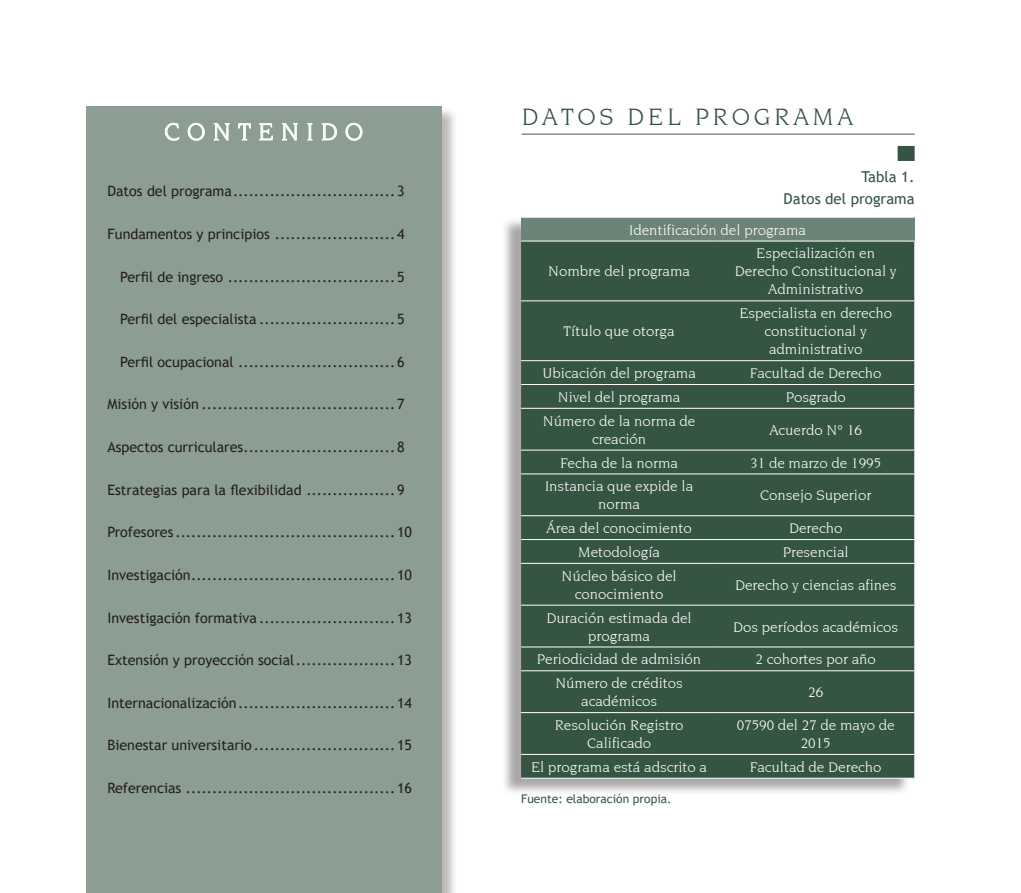
<style>
.page{position:relative;width:1021px;height:893px;background:#fff}
.page>*{position:absolute;margin:0;border:0;box-sizing:border-box;transform-origin:0 0}
.t1{font:25.5px "Trident S Si";letter-spacing:.14em;color:#365442}
.t2{font:25.5px "Trident S Si";letter-spacing:.28em;color:#fff}
.t3{font:15px/18px "Trident S Si";color:#fff;text-align:center}
.t4{font:15px/21.6px "Trebuchet MS";color:#365442;text-align:right}
.t5{font:14.25px "Trebuchet MS";color:#241f1f}
.t6{font:12px "Trebuchet MS";color:#365442}
</style>
<div class="page">
<div style="left:87px;top:106px;width:371px;height:787px;background:#241f1f;opacity:.56"></div>
<div style="left:86px;top:106px;width:355px;height:787px;background:#8c9d93"></div>
<svg style="left:165px;top:122px;width:14px;height:19px"></svg>
<svg style="left:187px;top:122px;width:18px;height:19px"></svg>
<svg style="left:213px;top:123px;width:17px;height:18px"></svg>
<svg style="left:238px;top:123px;width:13px;height:18px"></svg>
<svg style="left:259px;top:123px;width:14px;height:18px"></svg>
<svg style="left:282px;top:123px;width:16px;height:18px"></svg>
<svg style="left:307px;top:123px;width:6px;height:18px"></svg>
<svg style="left:321px;top:123px;width:16px;height:18px"></svg>
<svg style="left:345px;top:122px;width:18px;height:19px"></svg>
<hr style="left:521px;top:134px;width:393px;height:1px;background:#656365">
<div style="left:897px;top:146px;width:17px;height:15px;background:#365442"></div>
<div style="left:500px;top:217px;width:410px;height:578px;background:#241f1f;opacity:.4"></div>
<div style="left:521px;top:217px;width:393px;height:24px;background:#6c8477"></div>
<div style="left:521px;top:242px;width:393px;height:536px;background:#365442"></div>
<hr style="left:521px;top:217px;width:196px;height:1px;background:#fff">
<hr style="left:717px;top:217px;width:197px;height:1px;background:#fff">
<hr style="left:521px;top:241px;width:196px;height:1px;background:#fff">
<hr style="left:717px;top:241px;width:197px;height:1px;background:#fff">
<hr style="left:521px;top:300px;width:196px;height:1px;background:#fff">
<hr style="left:717px;top:300px;width:197px;height:1px;background:#fff">
<hr style="left:521px;top:360px;width:196px;height:1px;background:#fff">
<hr style="left:717px;top:360px;width:197px;height:1px;background:#fff">
<hr style="left:521px;top:384px;width:196px;height:1px;background:#fff">
<hr style="left:717px;top:384px;width:197px;height:1px;background:#fff">
<hr style="left:521px;top:408px;width:196px;height:1px;background:#fff">
<hr style="left:717px;top:408px;width:197px;height:1px;background:#fff">
<hr style="left:521px;top:450px;width:196px;height:1px;background:#fff">
<hr style="left:717px;top:450px;width:197px;height:1px;background:#fff">
<hr style="left:521px;top:474px;width:196px;height:1px;background:#fff">
<hr style="left:717px;top:474px;width:197px;height:1px;background:#fff">
<hr style="left:521px;top:515px;width:196px;height:1px;background:#fff">
<hr style="left:717px;top:515px;width:197px;height:1px;background:#fff">
<hr style="left:521px;top:539px;width:196px;height:1px;background:#fff">
<hr style="left:717px;top:539px;width:197px;height:1px;background:#fff">
<hr style="left:521px;top:563px;width:196px;height:1px;background:#fff">
<hr style="left:717px;top:563px;width:197px;height:1px;background:#fff">
<hr style="left:521px;top:605px;width:196px;height:1px;background:#fff">
<hr style="left:717px;top:605px;width:197px;height:1px;background:#fff">
<hr style="left:521px;top:647px;width:196px;height:1px;background:#fff">
<hr style="left:717px;top:647px;width:197px;height:1px;background:#fff">
<hr style="left:521px;top:670px;width:196px;height:1px;background:#fff">
<hr style="left:717px;top:670px;width:197px;height:1px;background:#fff">
<hr style="left:521px;top:712px;width:196px;height:1px;background:#fff">
<hr style="left:717px;top:712px;width:197px;height:1px;background:#fff">
<hr style="left:521px;top:754px;width:196px;height:1px;background:#fff">
<hr style="left:717px;top:754px;width:197px;height:1px;background:#fff">
<hr style="left:521px;top:778px;width:196px;height:1px;background:#fff">
<hr style="left:717px;top:778px;width:197px;height:1px;background:#fff">
<h1 class="t2" style="left:164px;top:118px;width:200px">CONTENIDO</h1>
<p class="t5" style="left:107px;top:182px;width:298px">Datos del programa...............................3</p>
<p class="t5" style="left:107px;top:225px;width:298px">Fundamentos y principios .......................4</p>
<p class="t5" style="left:120px;top:268px;width:286px">Perfil de ingreso ................................5</p>
<p class="t5" style="left:120px;top:310px;width:286px">Perfil del especialista ..........................5</p>
<p class="t5" style="left:120px;top:353px;width:286px">Perfil ocupacional ..............................6</p>
<p class="t5" style="left:107px;top:395px;width:298px">Misión y visión .....................................7</p>
<p class="t5" style="left:107px;top:438px;width:298px">Aspectos curriculares.............................8</p>
<p class="t5" style="left:107px;top:481px;width:298px">Estrategias para la flexibilidad .................9</p>
<p class="t5" style="left:107px;top:523px;width:306px">Profesores ..........................................10</p>
<p class="t5" style="left:107px;top:566px;width:306px">Investigación.......................................10</p>
<p class="t5" style="left:107px;top:608px;width:306px">Investigación formativa ..........................13</p>
<p class="t5" style="left:107px;top:651px;width:306px">Extensión y proyección social...................13</p>
<p class="t5" style="left:107px;top:694px;width:306px">Internacionalización..............................14</p>
<p class="t5" style="left:107px;top:736px;width:306px">Bienestar universitario ...........................15</p>
<p class="t5" style="left:107px;top:779px;width:306px">Referencias ........................................16</p>
<h1 class="t1" style="left:521px;top:103px;width:333px">DATOS DEL PROGRAMA</h1>
<p class="t4" style="left:783px;top:166px;width:132px">Tabla 1.<br>Datos del programa</p>
<p class="t3" style="left:629px;top:221px;width:178px">Identificación del programa</p>
<p class="t3" style="left:548px;top:262px;width:143px">Nombre del programa</p>
<p class="t3" style="left:734px;top:244px;width:163px">Especialización en<br>Derecho Constitucional y<br>Administrativo</p>
<p class="t3" style="left:563px;top:322px;width:112px">Título que otorga</p>
<p class="t3" style="left:739px;top:304px;width:154px">Especialista en derecho constitucional y administrativo</p>
<p class="t3" style="left:542px;top:364px;width:155px">Ubicación del programa</p>
<p class="t3" style="left:749px;top:364px;width:133px">Facultad de Derecho</p>
<p class="t3" style="left:558px;top:388px;width:124px">Nivel del programa</p>
<p class="t3" style="left:785px;top:388px;width:62px">Posgrado</p>
<p class="t3" style="left:543px;top:412px;width:154px">Número de la norma de creación</p>
<p class="t3" style="left:769px;top:421px;width:94px">Acuerdo N° 16</p>
<p class="t3" style="left:560px;top:453px;width:119px">Fecha de la norma</p>
<p class="t3" style="left:750px;top:453px;width:132px">31 de marzo de 1995</p>
<p class="t3" style="left:545px;top:477px;width:149px">Instancia que expide la norma</p>
<p class="t3" style="left:760px;top:486px;width:113px">Consejo Superior</p>
<p class="t3" style="left:546px;top:519px;width:147px">Área del conocimiento</p>
<p class="t3" style="left:789px;top:519px;width:55px">Derecho</p>
<p class="t3" style="left:578px;top:543px;width:83px">Metodología</p>
<p class="t3" style="left:782px;top:543px;width:67px">Presencial</p>
<p class="t3" style="left:561px;top:567px;width:117px">Núcleo básico del conocimiento</p>
<p class="t3" style="left:735px;top:576px;width:163px">Derecho y ciencias afines</p>
<p class="t3" style="left:546px;top:608px;width:147px">Duración estimada del programa</p>
<p class="t3" style="left:733px;top:617px;width:167px">Dos períodos académicos</p>
<p class="t3" style="left:537px;top:650px;width:166px">Periodicidad de admisión</p>
<p class="t3" style="left:755px;top:650px;width:122px">2 cohortes por año</p>
<p class="t3" style="left:555px;top:674px;width:129px">Número de créditos académicos</p>
<p class="t3" style="left:808px;top:683px;width:16px">26</p>
<p class="t3" style="left:554px;top:716px;width:130px">Resolución Registro<br>Calificado</p>
<p class="t3" style="left:736px;top:716px;width:159px">07590 del 27 de mayo de<br>2015</p>
<p class="t3" style="left:531px;top:758px;width:177px">El programa está adscrito a</p>
<p class="t3" style="left:749px;top:758px;width:133px">Facultad de Derecho</p>
<p class="t6" style="left:521px;top:791px;width:152px">Fuente: elaboración propia.</p>
</div>
